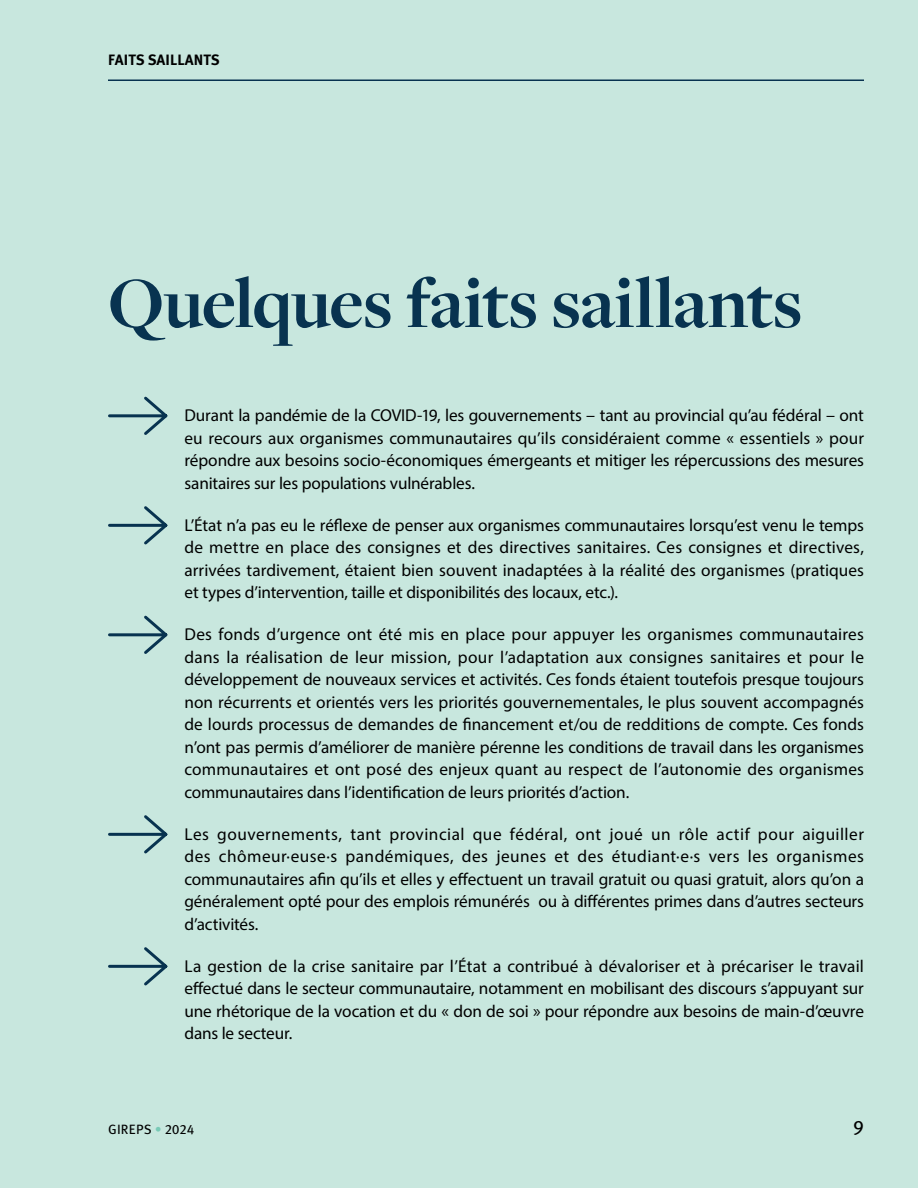
<style>
.page{position:relative;width:918px;height:1188px;background:#c8e7de}
.page>*{position:absolute;margin:0;border:0;box-sizing:border-box;transform-origin:0 0}
.t1{font:700 75px "Freight Disp Pro";letter-spacing:-.01em;color:#083350}
.t2{font:19.5px "Meta Pro";color:#000}
.t3{font:17.25px/22.5px "Myriad Pro";letter-spacing:-.01em;color:#000;text-align:justify}
.t4{font:700 15px "Meta Pro";letter-spacing:.01em;color:#000}
.t5{font:13.5px "Meta Pro";letter-spacing:.015em;color:#000}
.s1{font-size:18px}
.s2{color:#78cab6}
</style>
<div class="page">
<svg style="left:108px;top:396px;width:60px;height:39px"></svg>
<svg style="left:108px;top:506px;width:60px;height:39px"></svg>
<svg style="left:108px;top:615px;width:60px;height:39px"></svg>
<svg style="left:108px;top:815px;width:60px;height:39px"></svg>
<svg style="left:108px;top:947px;width:60px;height:39px"></svg>
<hr style="left:108px;top:79px;width:756px;height:2px;background:#083350">
<p class="t4" style="left:108px;top:48px;width:113px">FAITS SAILLANTS</p>
<h1 class="t1" style="left:108px;top:254px;width:696px">Quelques faits saillants</h1>
<p class="t3" style="left:184px;top:404px;width:681px">Durant la pandémie de la COVID-19, les gouvernements <span class="s1">–</span> tant au provincial qu’au fédéral <span class="s1">–</span> ont eu recours aux organismes communautaires qu’ils considéraient comme <span class="s1">«</span> essentiels <span class="s1">»</span> pour répondre aux besoins socio-économiques émergeants et mitiger les répercussions des mesures sanitaires sur les populations vulnérables.</p>
<p class="t3" style="left:184px;top:514px;width:681px">L’État n’a pas eu le réflexe de penser aux organismes communautaires lorsqu’est venu le temps de mettre en place des consignes et des directives sanitaires. Ces consignes et directives, arrivées tardivement, étaient bien souvent inadaptées à la réalité des organismes (pratiques et types d’intervention, taille et disponibilités des locaux, etc.).</p>
<p class="t3" style="left:184px;top:623px;width:681px">Des fonds d’urgence ont été mis en place pour appuyer les organismes communautaires dans la réalisation de leur mission, pour l’adaptation aux consignes sanitaires et pour le développement de nouveaux services et activités. Ces fonds étaient toutefois presque toujours non récurrents et orientés vers les priorités gouvernementales, le plus souvent accompagnés de lourds processus de demandes de financement et/ou de redditions de compte. Ces fonds n’ont pas permis d’améliorer de manière pérenne les conditions de travail dans les organismes communautaires et ont posé des enjeux quant au respect de l’autonomie des organismes communautaires dans l’identification de leurs priorités d’action.</p>
<p class="t3" style="left:184px;top:823px;width:681px">Les gouvernements, tant provincial que fédéral, ont joué un rôle actif pour aiguiller des chômeur·euse·s pandémiques, des jeunes et des étudiant·e·s vers les organismes communautaires afin qu’ils et elles y effectuent un travail gratuit ou quasi gratuit, alors qu’on a généralement opté pour des emplois rémunérés ou à différentes primes dans d’autres secteurs d’activités.</p>
<p class="t3" style="left:184px;top:955px;width:681px">La gestion de la crise sanitaire par l’État a contribué à dévaloriser et à précariser le travail effectué dans le secteur communautaire, notamment en mobilisant des discours s’appuyant sur une rhétorique de la vocation et du <span class="s1">«</span> don de soi <span class="s1">»</span> pour répondre aux besoins de main-d’œuvre dans le secteur.</p>
<p class="t5" style="left:108px;top:1119px;width:88px">GIREPS <span class="s2">•</span> 2024</p>
<p class="t2" style="left:853px;top:1112px;width:12px">9</p>
</div>
